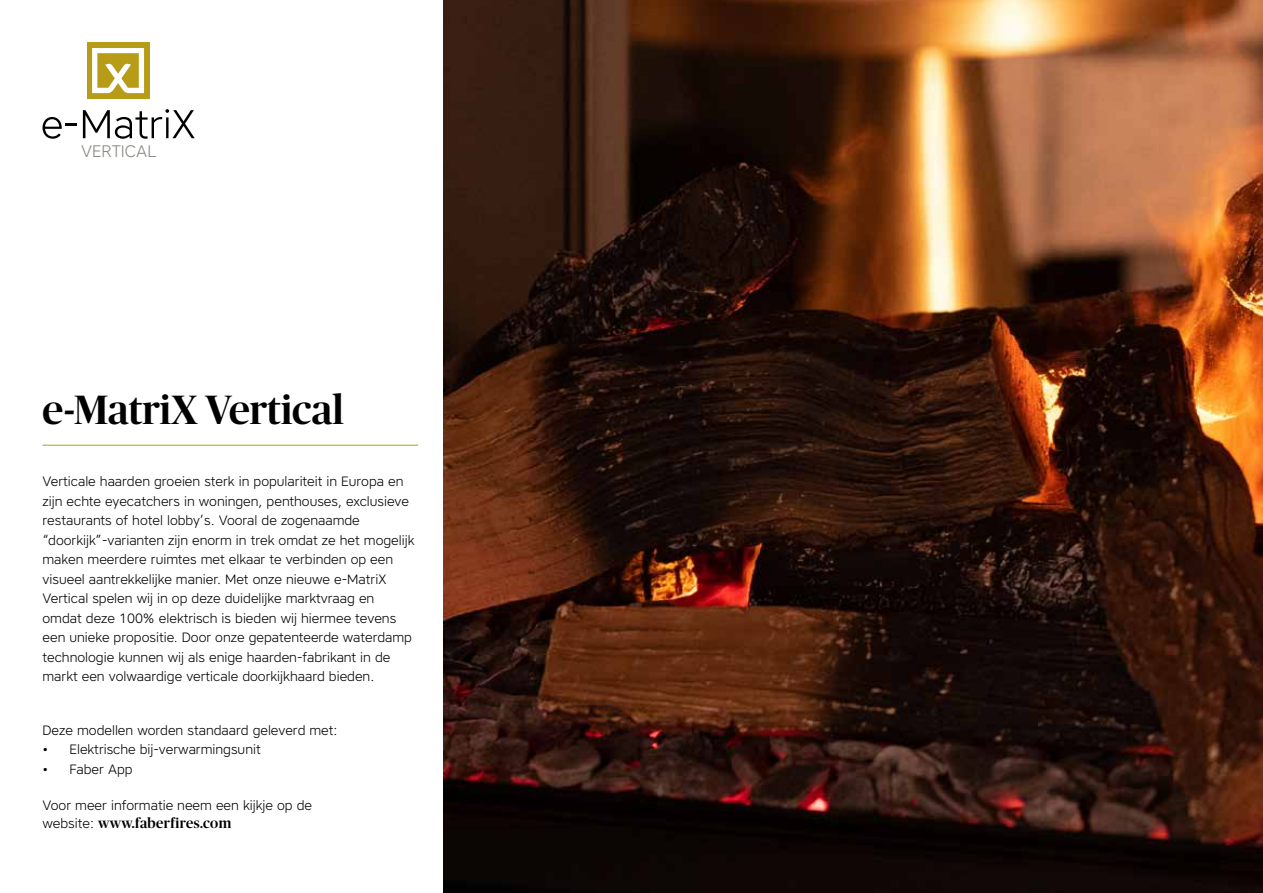
<style>
.page{position:relative;width:1263px;height:893px;background:#fff}
.page>*{position:absolute;margin:0;border:0;box-sizing:border-box;transform-origin:0 0}
.t1{font:500 40.8px "Publico Banner";color:#000}
.t2{font:300 16.65px "Core Sans A35";color:#8a8882}
.t3{font:500 14.25px "Publico Banner";letter-spacing:.03em;color:#000}
.t4{font:300 13.5px/19.5px "Core Sans A35";color:#000}
.s1{font-family:"Core Sans A35";font-weight:300;font-size:13.5px}
</style>
<div class="page">
<img style="left:444px;top:0;width:819px;height:893px">
<svg style="left:43px;top:117px;width:34px;height:22px"></svg>
<svg style="left:83px;top:109px;width:112px;height:30px"></svg>
<div style="left:87px;top:43px;width:62px;height:56px;background:#b79c18"></div>
<svg style="left:92px;top:48px;width:52px;height:45px"></svg>
<hr style="left:43px;top:445px;width:375px;height:1px;background:#b99d15">
<p class="t2" style="left:81px;top:141px;width:77px">VERTICAL</p>
<h1 class="t1" style="left:43px;top:381px;width:303px">e-MatriX Vertical</h1>
<p class="t4" style="left:43px;top:472px;width:374px">Verticale haarden groeien sterk in populariteit in Europa en zijn echte eyecatchers in woningen, penthouses, exclusieve restaurants of hotel lobby’s. Vooral de zogenaamde “doorkijk”-varianten zijn enorm in trek omdat ze het mogelijk maken meerdere ruimtes met elkaar te verbinden op een visueel aantrekkelijke manier. Met onze nieuwe e-MatriX Vertical spelen wij in op deze duidelijke marktvraag en omdat deze 100% elektrisch is bieden wij hiermee tevens een unieke propositie. Door onze gepatenteerde waterdamp technologie kunnen wij als enige haarden-fabrikant in de markt een volwaardige verticale doorkijkhaard bieden.</p>
<p class="t4" style="left:43px;top:720px;width:296px">Deze modellen worden standaard geleverd met:</p>
<p class="t4" style="left:43px;top:739px;width:220px">• Elektrische bij-verwarmingsunit</p>
<p class="t4" style="left:43px;top:759px;width:92px">• Faber App</p>
<p class="t4" style="left:43px;top:795px;width:271px">Voor meer informatie neem een kijkje op de</p>
<p class="t3" style="left:43px;top:813px;width:190px"><span class="s1">website:</span> www.faberfires.com</p>
</div>
